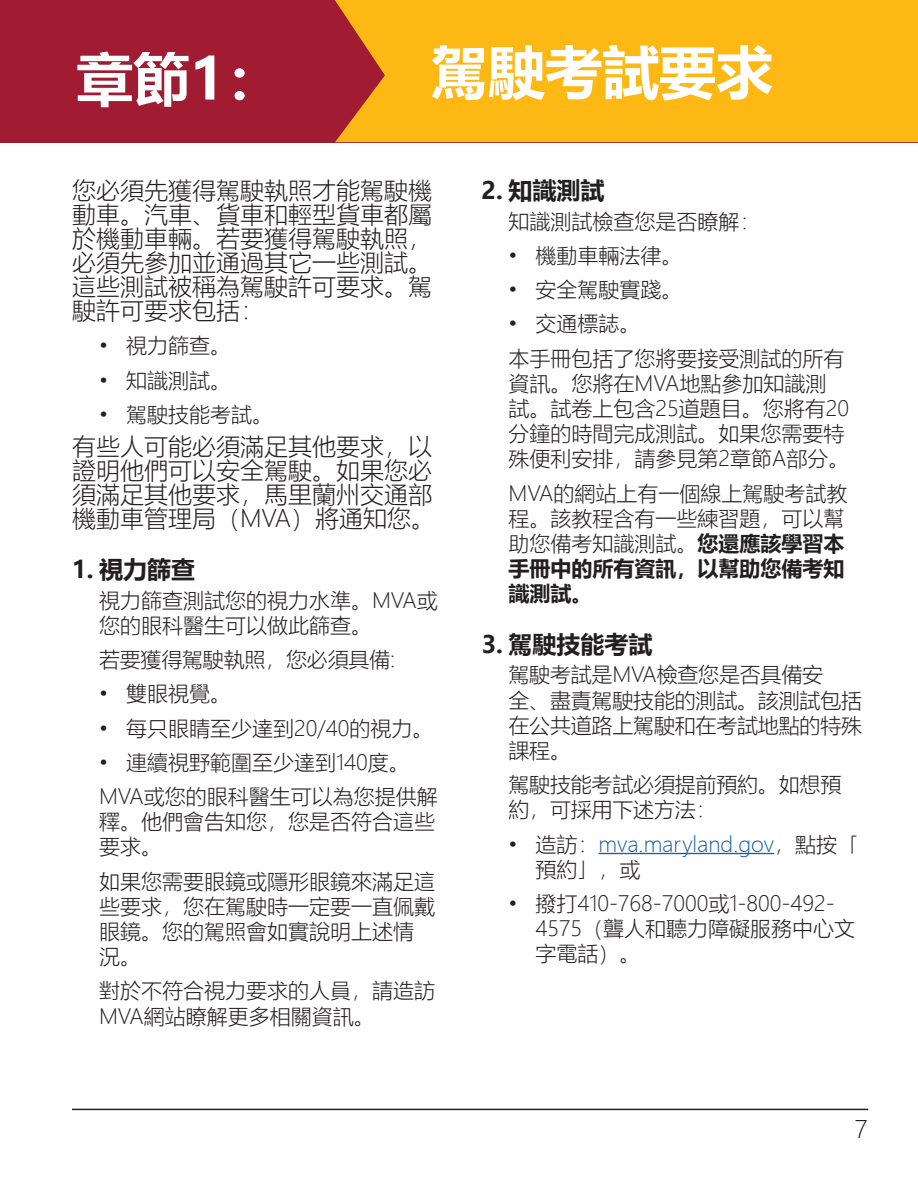
<style>
.page{position:relative;width:918px;height:1188px;background:#fff}
.page>*{position:absolute;margin:0;border:0;box-sizing:border-box;transform-origin:0 0}
.Section_Header{font:700 57px "Microsoft Ya Hei";color:#fff}
.t1{font:300 24px/24px "Microsoft Ya Hei";color:#231f20;text-align:justify}
.SubHeader{font:700 24px "Microsoft Ya Hei";color:#231f20}
.Subsection_Text{font:300 21px/25.2px "Microsoft Ya Hei";color:#231f20}
.t2{font:300 21px/25.2px "Microsoft Ya Hei";color:#175d9e}
.s1{font-weight:700}
.s2{color:#231f20}
</style>
<div class="page">
<hr style="left:72px;top:1109px;width:796px;height:1px;background:#231f20">
<hr style="left:598px;top:853px;width:176px;height:1px;background:#175d9e">
<div style="left:0;top:0;width:918px;height:142px;background:#a11b33"></div>
<div style="left:335px;top:0;width:583px;height:142px;background:#fdb813"></div>
<p class="Section_Header" style="left:76px;top:39px;width:208px">章節1：</p>
<p class="Section_Header" style="left:431px;top:32px;width:344px">駕駛考試要求</p>
<p class="t1" style="left:72px;top:178px;width:361px">您必須先獲得駕駛執照才能駕駛機動車。汽車、貨車和輕型貨車都屬於機動車輛。若要獲得駕駛執照，必須先參加並通過其它一些測試。這些測試被稱為駕駛許可要求。駕駛許可要求包括：</p>
<p class="Subsection_Text" style="left:99px;top:333px;width:133px">• 視力篩查。</p>
<p class="Subsection_Text" style="left:99px;top:367px;width:133px">• 知識測試。</p>
<p class="Subsection_Text" style="left:99px;top:401px;width:175px">• 駕駛技能考試。</p>
<p class="t1" style="left:72px;top:434px;width:365px;text-align:left">有些人可能必須滿足其他要求，以證明他們可以安全駕駛。如果您必須滿足其他要求，馬里蘭州交通部機動車管理局（MVA）將通知您。</p>
<p class="SubHeader" style="left:72px;top:553px;width:124px">1. 視力篩查</p>
<p class="Subsection_Text" style="left:99px;top:587px;width:340px">視力篩查測試您的視力水準。MVA或您的眼科醫生可以做此篩查。</p>
<p class="Subsection_Text" style="left:99px;top:647px;width:298px">若要獲得駕駛執照，您必須具備:</p>
<p class="Subsection_Text" style="left:99px;top:681px;width:133px">• 雙眼視覺。</p>
<p class="Subsection_Text" style="left:99px;top:715px;width:336px">• 每只眼睛至少達到20/40的視力。</p>
<p class="Subsection_Text" style="left:99px;top:749px;width:312px">• 連續視野範圍至少達到140度。</p>
<p class="Subsection_Text" style="left:99px;top:783px;width:340px">MVA或您的眼科醫生可以為您提供解釋。他們會告知您，您是否符合這些要求。</p>
<p class="Subsection_Text" style="left:99px;top:868px;width:337px">如果您需要眼鏡或隱形眼鏡來滿足這些要求，您在駕駛時一定要一直佩戴眼鏡。您的駕照會如實說明上述情況。</p>
<p class="Subsection_Text" style="left:99px;top:978px;width:337px">對於不符合視力要求的人員，請造訪<br>MVA網站瞭解更多相關資訊。</p>
<p class="SubHeader" style="left:482px;top:174px;width:124px">2. 知識測試</p>
<p class="Subsection_Text" style="left:508px;top:208px;width:253px">知識測試檢查您是否瞭解：</p>
<p class="Subsection_Text" style="left:508px;top:242px;width:175px">• 機動車輛法律。</p>
<p class="Subsection_Text" style="left:508px;top:277px;width:175px">• 安全駕駛實踐。</p>
<p class="Subsection_Text" style="left:508px;top:311px;width:133px">• 交通標誌。</p>
<p class="Subsection_Text" style="left:508px;top:345px;width:342px">本手冊包括了您將要接受測試的所有資訊。您將在MVA地點參加知識測試。試卷上包含25道題目。您將有20分鐘的時間完成測試。如果您需要特殊便利安排，請參見第2章節A部分。</p>
<p class="Subsection_Text" style="left:508px;top:480px;width:340px">MVA的網站上有一個線上駕駛考試教程。該教程含有一些練習題，可以幫助您備考知識測試。<span class="s1">您還應該學習本手冊中的所有資訊，以幫助您備考知識測試。</span></p>
<p class="SubHeader" style="left:482px;top:627px;width:172px">3. 駕駛技能考試</p>
<p class="Subsection_Text" style="left:508px;top:662px;width:355px">駕駛考試是MVA檢查您是否具備安<br>全、盡責駕駛技能的測試。該測試包括在公共道路上駕駛和在考試地點的特殊課程。</p>
<p class="Subsection_Text" style="left:508px;top:772px;width:334px">駕駛技能考試必須提前預約。如想預約，可採用下述方法：</p>
<p class="t2" style="left:536px;top:831px;width:324px;text-indent:-27px"><span class="s2">• 造訪：</span>mva.maryland.gov<span class="s2">，點按「預約」，或</span></p>
<p class="Subsection_Text" style="left:536px;top:890px;width:321px;text-indent:-27px">• 撥打410-768-7000或1-800-492-<br>4575（聾人和聽力障礙服務中心文字電話）。</p>
<p class="t1" style="left:855px;top:1117px;width:14px">7</p>
</div>
